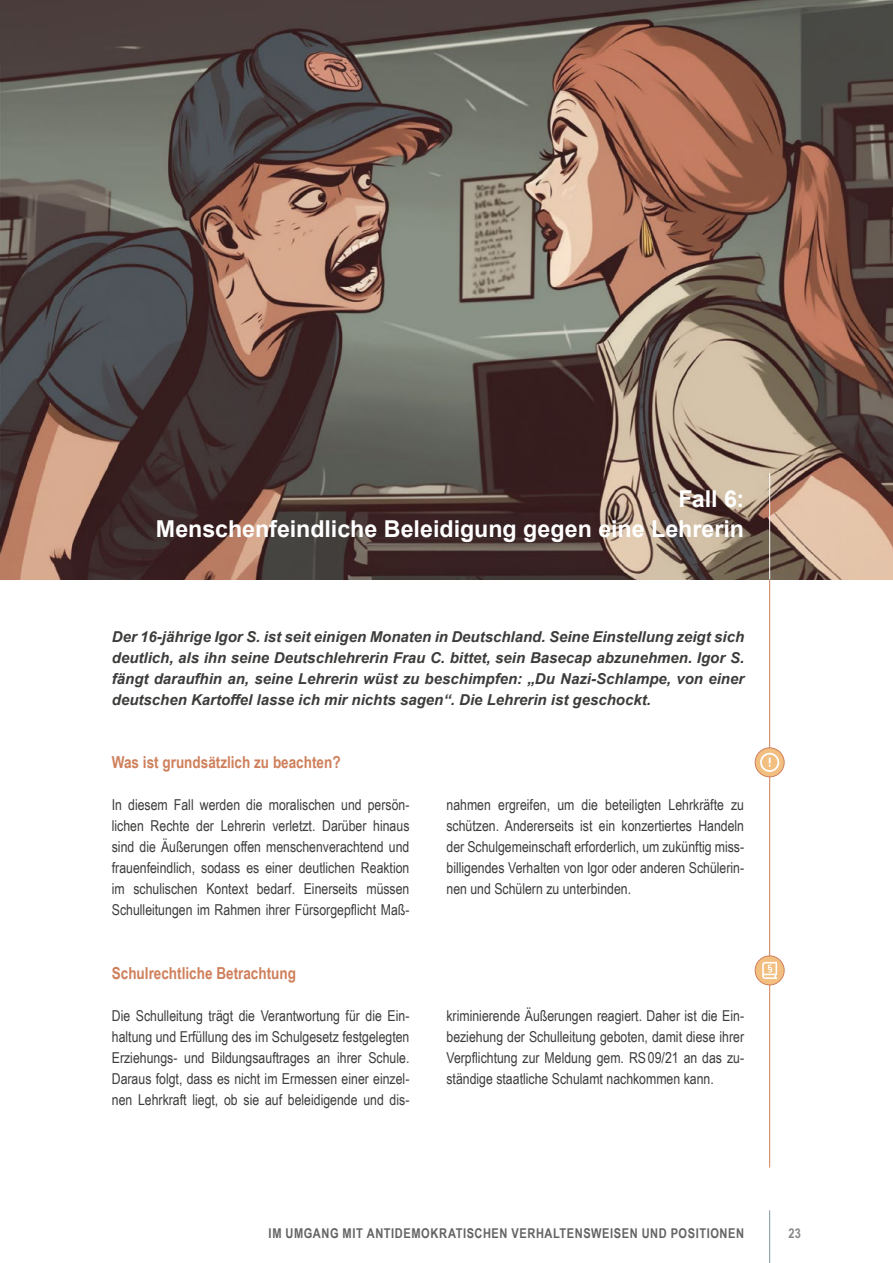
<style>
.page{position:relative;width:893px;height:1263px;background:#fff}
.page>*{position:absolute;margin:0;border:0;box-sizing:border-box;transform-origin:0 0}
.H2_ohne_Num{font:700 23.25px/30px "Arial";color:#fff;text-align:right}
.t1{font:700 16.5px "Arial Narrow";color:#cf7f5b}
.t2{font:15px/21px "Arial Narrow";color:#3c3c3b;text-align:justify}
.Intro_P{font:italic 700 15px/21px "Arial";color:#3c3c3b;text-align:justify}
.t3{font:700 13.5px "Arial Narrow";letter-spacing:.04em;color:#646363}
.t4{font:700 13.5px "Arial Narrow";color:#878787}
</style>
<div class="page">
<hr style="left:769px;top:1210px;width:1px;height:53px;background:#7b9799">
<hr style="left:769px;top:208px;width:1px;height:959px;background:#cf7f5b">
<img style="left:0;top:0;width:893px;height:579px">
<hr style="left:769px;top:473px;width:1px;height:106px;background:#fff">
<svg style="left:755px;top:748px;width:29px;height:29px"></svg>
<div style="left:755px;top:747px;width:29px;height:30px;border:1px solid #cf7f5b;border-radius:50%"></div>
<svg style="left:760px;top:753px;width:20px;height:19px"></svg>
<div style="left:755px;top:956px;width:29px;height:29px;background:#f2bf80;border-radius:50%"></div>
<div style="left:755px;top:955px;width:29px;height:30px;border:1px solid #cf7f5b;border-radius:50%"></div>
<svg style="left:762px;top:962px;width:15px;height:17px"></svg>
<p class="H2_ohne_Num" style="left:156px;top:484px;width:590px">Fall 6:<br>Menschenfeindliche Beleidigung gegen eine Lehrerin</p>
<p class="Intro_P" style="left:112px;top:627px;width:634px">Der 16-jährige Igor S. ist seit einigen Monaten in Deutschland. Seine Einstellung zeigt sich deutlich, als ihn seine Deutschlehrerin Frau C. bittet, sein Basecap abzunehmen. Igor S. fängt daraufhin an, seine Lehrerin wüst zu beschimpfen: „Du Nazi-Schlampe, von einer deutschen Kartoffel lasse ich mir nichts sagen“. Die Lehrerin ist geschockt.</p>
<h3 class="t1" style="left:112px;top:750px;width:230px">Was ist grundsätzlich zu beachten?</h3>
<p class="t2" style="left:112px;top:794px;width:299px">In diesem Fall werden die moralischen und persön&shy;lichen Rechte der Lehrerin verletzt. Darüber hinaus sind die Äußerungen offen menschenverachtend und frauenfeindlich, sodass es einer deutlichen Reaktion im schulischen Kontext bedarf. Einerseits müssen Schulleitungen im Rahmen ihrer Fürsorgepflicht Maß-</p>
<p class="t2" style="left:446px;top:794px;width:299px">nahmen ergreifen, um die beteiligten Lehrkräfte zu schützen. Andererseits ist ein konzertiertes Handeln der Schulgemeinschaft erforderlich, um zukünftig miss&shy;billigendes Verhalten von Igor oder anderen Schülerin&shy;nen und Schülern zu unterbinden.</p>
<h3 class="t1" style="left:112px;top:960px;width:186px">Schulrechtliche Betrachtung</h3>
<p class="t2" style="left:112px;top:1004px;width:299px">Die Schulleitung trägt die Verantwortung für die Ein&shy;haltung und Erfüllung des im Schulgesetz festgelegten Erziehungs- und Bildungsauftrages an ihrer Schule.<br>Daraus folgt, dass es nicht im Ermessen einer einzel&shy;nen Lehrkraft liegt, ob sie auf beleidigende und dis-</p>
<p class="t2" style="left:446px;top:1004px;width:299px">kriminierende Äußerungen reagiert. Daher ist die Ein&shy;beziehung der Schulleitung geboten, damit diese ihrer Verpflichtung zur Meldung gem. RS09/21 an das zu&shy;ständige staatliche Schulamt nachkommen kann.</p>
<p class="t3" style="left:269px;top:1223px;width:477px">IM UMGANG MIT ANTIDEMOKRATISCHEN VERHALTENSWEISEN UND POSITIONEN</p>
<p class="t4" style="left:788px;top:1223px;width:14px">23</p>
</div>
